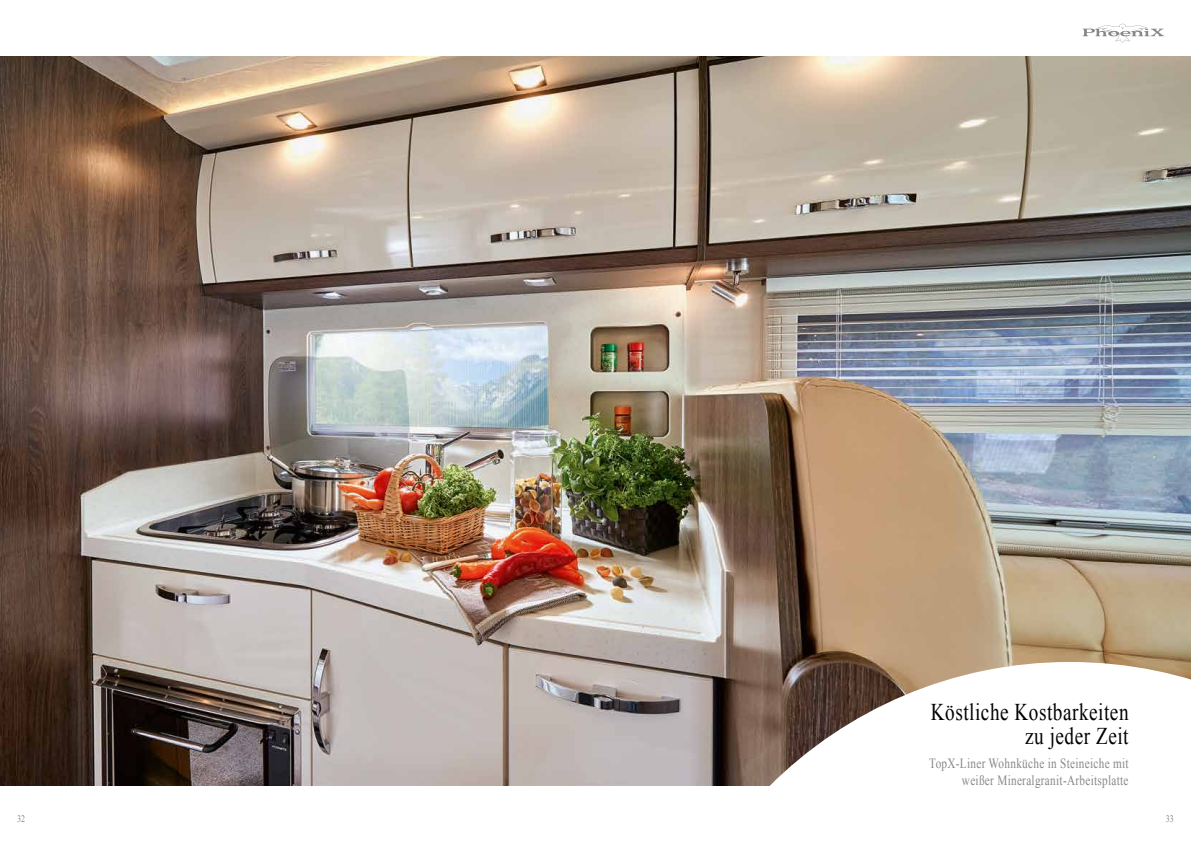
<style>
.page{position:relative;width:1191px;height:842px;background:#fff}
.page>*{position:absolute;margin:0;border:0;box-sizing:border-box;transform-origin:0 0}
.t1{font:24px/24px "Times New Roman";letter-spacing:.025em;color:#000;text-align:right;scale:.8 1}
.t2{font:14px/16.8px "Times New Roman";letter-spacing:.025em;color:#868786;text-align:right;scale:.8 1}
.t3{font:10px "Times New Roman";color:#868786;scale:.8 1}
</style>
<div class="page">
<img style="left:0;top:57px;width:1191px;height:728px">
<svg style="left:644px;top:662px;width:547px;height:124px"></svg>
<svg style="left:1082px;top:24px;width:82px;height:19px"></svg>
<h1 class="t1" style="left:930px;top:700px;width:249px">Köstliche Kostbarkeiten zu jeder Zeit</h1>
<p class="t2" style="left:929px;top:755px;width:251px">TopX-Liner Wohnküche in Steineiche mit weißer Mineralgranit-Arbeitsplatte</p>
<p class="t3" style="left:17px;top:812px;width:11px">32</p>
<p class="t3" style="left:1166px;top:812px;width:11px">33</p>
</div>
